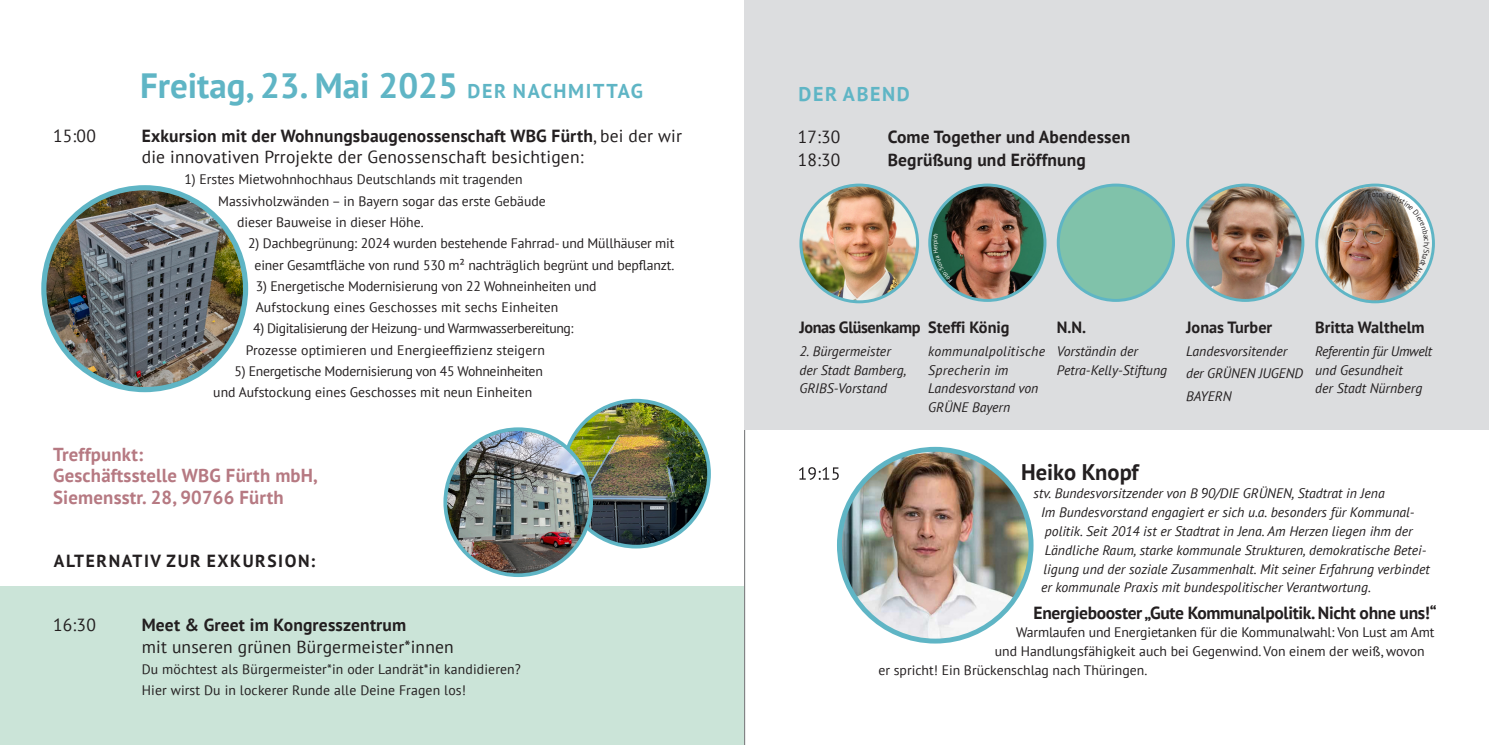
<style>
.page{position:relative;width:1489px;height:745px;background:#fff}
.page>*{position:absolute;margin:0;border:0;box-sizing:border-box;transform-origin:0 0}
.t1{font:700 35px "PT Sans";color:#5fb5c5}
.t2{font:700 22.5px "PT Sans";color:#231f20}
.t3{font:700 20px "PT Sans";letter-spacing:.08em;color:#5fb5c5}
.Fließtext_Subline{font:700 18.75px/21.2px "PT Sans";letter-spacing:.01em;color:#b67982}
.Fließtext_Subline-2{font:17.5px/21.2px "PT Sans";letter-spacing:.01em;color:#231f20}
.Fließtext_Subline-3{font:700 17.5px "PT Sans";letter-spacing:-.02em;color:#231f20}
.Fließtext_Subline-4{font:700 17.5px "PT Sans";letter-spacing:.01em;color:#231f20}
.Fließtext_Subline-5{font:700 17.5px "PT Sans";letter-spacing:.09em;color:#231f20}
.Fließtext_Subline-6{font:700 16.25px "PT Sans";letter-spacing:-.005em;color:#231f20}
.Fließtext_Subline-7{font:700 16.25px "PT Sans";letter-spacing:-.025em;color:#231f20}
.Fließtext{font:700 16.25px "PT Sans";color:#231f20}
.Fließtext_Subline-8{font:13.75px/21.2px "PT Sans";color:#231f20}
.t4{font:italic 13.75px/18.8px "PT Sans";color:#231f20}
.Fließtext_Subline-9{font:13.75px/21.2px "PT Sans";letter-spacing:-.03em;color:#231f20}
.Fließtext_Subline-10{font:13.75px/21.2px "PT Sans";letter-spacing:-.02em;color:#231f20}
.Fließtext-2{font:7.5px "PT Sans";color:#231f20}
.Fließtext-3{font:6.12px "PT Sans";color:#fff}
.s1{font-size:20px}
.s2{font-weight:700}
</style>
<div class="page">
<div style="left:0;top:585px;width:743px;height:159px;background:#cbe4d8"></div>
<hr style="left:744px;top:0;width:1px;height:744px;background:#6c6d70">
<div style="left:744px;top:0;width:744px;height:429px;background:#dcdddf"></div>
<img style="left:800px;top:185px;width:117px;height:116px;border-radius:58px">
<div style="left:799px;top:183px;width:120px;height:120px;border:3px solid #5fb5c5;border-radius:50%"></div>
<img style="left:929px;top:185px;width:115px;height:115px;border-radius:58px">
<div style="left:928px;top:183px;width:118px;height:119px;border:3px solid #5fb5c5;border-radius:50%"></div>
<div style="left:1058px;top:185px;width:115px;height:115px;background:#80c2aa;border-radius:50%"></div>
<div style="left:1056px;top:183px;width:118px;height:119px;border:3px solid #5fb5c5;border-radius:50%"></div>
<img style="left:1187px;top:185px;width:115px;height:115px;border-radius:58px">
<div style="left:1186px;top:183px;width:118px;height:119px;border:3px solid #5fb5c5;border-radius:50%"></div>
<img style="left:1316px;top:185px;width:117px;height:116px;border-radius:58px">
<div style="left:1315px;top:183px;width:119px;height:120px;border:3px solid #5fb5c5;border-radius:50%"></div>
<svg style="left:799px;top:467px;width:39px;height:12px"></svg>
<img style="left:839px;top:449px;width:192px;height:191px;border-radius:96px">
<div style="left:837px;top:446px;width:196px;height:197px;border:5px solid #5fb5c5;border-radius:50%"></div>
<img style="left:44px;top:188px;width:201px;height:201px;border-radius:101px">
<div style="left:41px;top:185px;width:207px;height:207px;border:5px solid #5fb5c5;border-radius:50%"></div>
<img style="left:563px;top:400px;width:146px;height:146px;border-radius:73px">
<div style="left:561px;top:398px;width:150px;height:150px;border:4px solid #5fb5c5;border-radius:50%"></div>
<img style="left:445px;top:429px;width:146px;height:146px;border-radius:73px">
<div style="left:443px;top:427px;width:150px;height:149px;border:4px solid #5fb5c5;border-radius:50%"></div>
<svg style="left:932px;top:233px;width:20px;height:49px"></svg>
<img style="left:1367px;top:192px;width:62px;height:97px">
<p class="t1" style="left:140px;top:62px;width:504px">Freitag, 23. Mai 2025 <span class="s1">DER NACHMITTAG</span></p>
<p class="Fließtext_Subline-2" style="left:53px;top:125px;width:44px">15:00</p>
<p class="Fließtext_Subline-2" style="left:142px;top:125px;width:542px"><span class="s2">Exkursion mit der Wohnungsbaugenossenschaft WBG Fürth</span>, bei der wir die innovativen Prrojekte der Genossenschaft besichtigen:</p>
<p class="Fließtext_Subline-8" style="left:184px;top:168px;width:340px">1) Erstes Mietwohnhochhaus Deutschlands mit tragenden</p>
<p class="Fließtext_Subline-8" style="left:218px;top:190px;width:329px">Massivholzwänden – in Bayern sogar das erste Gebäude</p>
<p class="Fließtext_Subline-8" style="left:237px;top:211px;width:188px">dieser Bauweise in dieser Höhe.</p>
<p class="Fließtext_Subline-8" style="left:248px;top:232px;width:428px;text-align:center">2) Dachbegrünung: 2024 wurden bestehende Fahrrad- und Müllhäuser mit einer Gesamtfläche von rund 530 m² nachträglich begrünt und bepflanzt.</p>
<p class="Fließtext_Subline-8" style="left:256px;top:275px;width:342px">3) Energetische Modernisierung von 22 Wohneinheiten und<br>Aufstockung eines Geschosses mit sechs Einheiten</p>
<p class="Fließtext_Subline-9" style="left:246px;top:317px;width:329px;text-indent:8px">4) Digitalisierung der Heizung- und Warmwasserbereitung:<br>Prozesse optimieren und Energieeffizienz steigern</p>
<p class="Fließtext_Subline-10" style="left:213px;top:360px;width:331px;text-indent:21px">5) Energetische Modernisierung von 45 Wohneinheiten und Aufstockung eines Geschosses mit neun Einheiten</p>
<p class="Fließtext_Subline" style="left:53px;top:443px;width:266px">Treffpunkt:<br>Geschäftsstelle WBG Fürth mbH,<br>Siemensstr. 28, 90766 Fürth</p>
<p class="Fließtext_Subline-5" style="left:54px;top:549px;width:263px">ALTERNATIV ZUR EXKURSION:</p>
<p class="Fließtext_Subline-2" style="left:53px;top:613px;width:44px">16:30</p>
<p class="Fließtext_Subline-2" style="left:142px;top:613px;width:313px"><span class="s2">Meet &amp; Greet im Kongresszentrum<br></span>mit unseren grünen Bürgermeister*innen</p>
<p class="Fließtext_Subline-8" style="left:142px;top:657px;width:380px">Du möchtest als Bürgermeister*in oder Landrät*in kandidieren?<br>Hier wirst Du in lockerer Runde alle Deine Fragen los!</p>
<p class="t3" style="left:798px;top:81px;width:113px">DER ABEND</p>
<p class="Fließtext_Subline-2" style="left:797px;top:126px;width:44px">17:30</p>
<p class="Fließtext_Subline-4" style="left:887px;top:125px;width:244px">Come Together und Abendessen</p>
<p class="Fließtext_Subline-2" style="left:797px;top:148px;width:44px">18:30</p>
<p class="Fließtext_Subline-4" style="left:887px;top:148px;width:200px">Begrüßung und Eröffnung</p>
<p class="Fließtext-3" style="left:931px;top:244px;width:5px;rotate:-90deg">p</p>
<p class="Fließtext-2" style="left:1375px;top:189px;width:4px">t</p>
<p class="Fließtext-2" style="left:1431px;top:242px;width:6px;rotate:90deg">h</p>
<p class="Fließtext_Subline-7" style="left:799px;top:316px;width:123px">Jonas Glüsenkamp</p>
<p class="t4" style="left:799px;top:341px;width:108px">2. Bürgermeister der Stadt Bamberg,<br>GRIBS-Vorstand</p>
<p class="Fließtext_Subline-6" style="left:928px;top:316px;width:83px">Steffi König</p>
<p class="t4" style="left:928px;top:341px;width:118px">kommunalpolitische<br>Sprecherin im<br>Landesvorstand von<br>GRÜNE Bayern</p>
<p class="Fließtext_Subline-6" style="left:1056px;top:316px;width:31px">N.N.</p>
<p class="t4" style="left:1056px;top:341px;width:83px">Vorständin der</p>
<p class="t4" style="left:1056px;top:360px;width:112px">Petra-Kelly-Stiftung</p>
<p class="Fließtext_Subline-6" style="left:1186px;top:316px;width:88px">Jonas Turber</p>
<p class="t4" style="left:1186px;top:339px;width:118px;line-height:22.5px">Landesvorsitender der GRÜNEN JUGEND</p>
<p class="t4" style="left:1186px;top:386px;width:47px">BAYERN</p>
<p class="Fließtext" style="left:1315px;top:316px;width:111px">Britta Walthelm</p>
<p class="t4" style="left:1315px;top:341px;width:118px">Referentin für Umwelt und Gesundheit<br>der Stadt Nürnberg</p>
<p class="t2" style="left:1021px;top:456px;width:119px">Heiko Knopf</p>
<p class="t4" style="left:1041px;top:483px;width:390px;text-indent:-8px">stv. Bundesvorsitzender von B´90/DIE GRÜNEN, Stadtrat in Jena<br>Im Bundesvorstand engagiert er sich u.a. besonders für Kommunal&shy;politik. Seit 2014 ist er Stadtrat in Jena. Am Herzen liegen ihm der Ländliche Raum, starke kommunale Strukturen, demokratische Betei&shy;ligung und der soziale Zusammenhalt. Mit seiner Erfahrung verbindet er kommunale Praxis mit bundespolitischer Verantwortung.</p>
<p class="Fließtext_Subline-3" style="left:1033px;top:600px;width:404px">Energiebooster „Gute Kommunalpolitik. Nicht ohne uns!“</p>
<p class="Fließtext_Subline-8" style="left:1016px;top:621px;width:420px">Warmlaufen und Energietanken für die Kommunalwahl: Von Lust am Amt</p>
<p class="Fließtext_Subline-8" style="left:994px;top:640px;width:431px">und Handlungsfähigkeit auch bei Gegenwind. Von einem der weiß, wovon</p>
<p class="Fließtext_Subline-8" style="left:878px;top:658px;width:270px">er spricht! Ein Brückenschlag nach Thüringen.</p>
</div>
